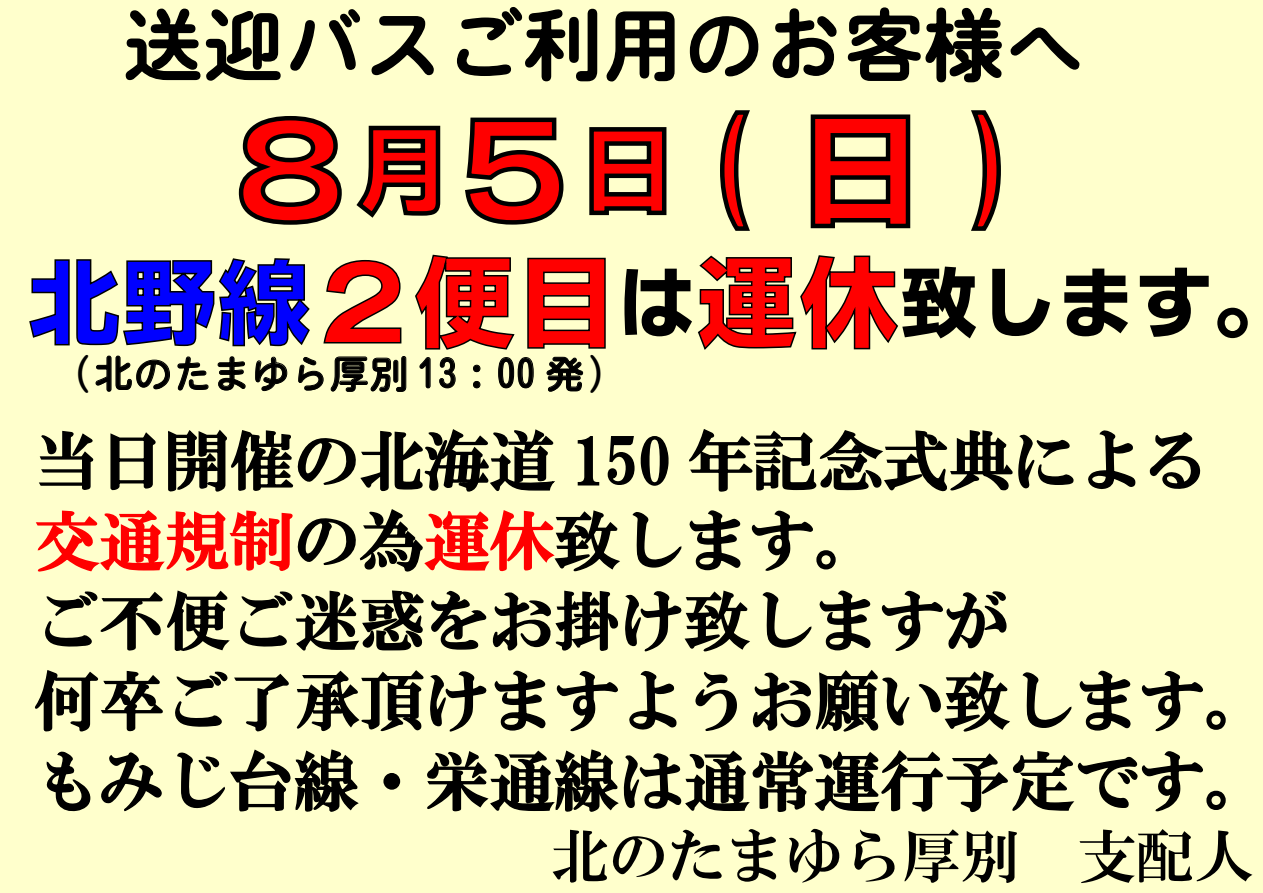
<style>
.page{position:relative;width:1263px;height:893px;background:#ffc}
.page>*{position:absolute;margin:0;border:0;box-sizing:border-box;transform-origin:0 0}
.t1{font:127.5px "EPSONGOTHIC W6";color:#f00}
.t2{font:80.1px "EPSON FUTO MARUGO";color:#000}
.t3{font:78.45px "EPSONGOTHIC W6";color:#000}
.t4{font:64.95px/80.1px "HGS Mincho E";color:#000}
.t5{font:58.5px "HGS Mincho E";color:#000}
.t6{font:39.15px "EPSON FUTO MARUGO";color:#000}
.s1{font-size:97.5px}
.s2{font-size:94.95px;color:#00f}
.s3{font-size:102px;color:#f00}
.s4{color:#f00}
</style>
<div class="page">
<svg style="left:125px;top:8px;width:156px;height:73px"></svg>
<svg style="left:290px;top:9px;width:70px;height:62px"></svg>
<svg style="left:371px;top:16px;width:63px;height:60px"></svg>
<svg style="left:457px;top:7px;width:141px;height:75px"></svg>
<svg style="left:606px;top:11px;width:69px;height:71px"></svg>
<svg style="left:689px;top:16px;width:70px;height:61px"></svg>
<svg style="left:772px;top:8px;width:65px;height:71px"></svg>
<svg style="left:847px;top:7px;width:155px;height:76px"></svg>
<svg style="left:1010px;top:27px;width:70px;height:43px"></svg>
<svg style="left:238px;top:116px;width:104px;height:109px"></svg>
<svg style="left:356px;top:125px;width:85px;height:93px"></svg>
<svg style="left:465px;top:117px;width:99px;height:108px"></svg>
<svg style="left:589px;top:127px;width:78px;height:89px"></svg>
<svg style="left:720px;top:110px;width:30px;height:121px"></svg>
<svg style="left:810px;top:114px;width:101px;height:115px"></svg>
<svg style="left:971px;top:110px;width:30px;height:121px"></svg>
<svg style="left:29px;top:258px;width:281px;height:89px"></svg>
<svg style="left:323px;top:260px;width:79px;height:84px"></svg>
<svg style="left:415px;top:254px;width:100px;height:96px"></svg>
<svg style="left:527px;top:257px;width:79px;height:92px"></svg>
<svg style="left:697px;top:255px;width:201px;height:95px"></svg>
<svg style="left:39px;top:430px;width:55px;height:60px"></svg>
<svg style="left:110px;top:432px;width:45px;height:57px"></svg>
<svg style="left:168px;top:429px;width:387px;height:63px"></svg>
<svg style="left:577px;top:436px;width:23px;height:50px"></svg>
<svg style="left:607px;top:436px;width:62px;height:50px"></svg>
<svg style="left:689px;top:429px;width:384px;height:63px"></svg>
<svg style="left:1088px;top:430px;width:47px;height:60px"></svg>
<svg style="left:1149px;top:433px;width:52px;height:56px"></svg>
<svg style="left:35px;top:509px;width:585px;height:63px"></svg>
<svg style="left:632px;top:512px;width:50px;height:56px"></svg>
<svg style="left:689px;top:510px;width:52px;height:61px"></svg>
<svg style="left:752px;top:510px;width:84px;height:61px"></svg>
<svg style="left:45px;top:590px;width:185px;height:61px"></svg>
<svg style="left:240px;top:590px;width:183px;height:61px"></svg>
<svg style="left:431px;top:590px;width:56px;height:60px"></svg>
<svg style="left:493px;top:590px;width:257px;height:62px"></svg>
<svg style="left:762px;top:592px;width:50px;height:56px"></svg>
<svg style="left:819px;top:590px;width:52px;height:61px"></svg>
<svg style="left:882px;top:590px;width:125px;height:61px"></svg>
<svg style="left:34px;top:670px;width:129px;height:61px"></svg>
<svg style="left:175px;top:671px;width:114px;height:61px"></svg>
<svg style="left:296px;top:670px;width:127px;height:62px"></svg>
<svg style="left:430px;top:671px;width:56px;height:61px"></svg>
<svg style="left:494px;top:670px;width:52px;height:61px"></svg>
<svg style="left:557px;top:671px;width:61px;height:61px"></svg>
<svg style="left:629px;top:670px;width:47px;height:60px"></svg>
<svg style="left:696px;top:672px;width:40px;height:59px"></svg>
<svg style="left:753px;top:669px;width:257px;height:63px"></svg>
<svg style="left:1022px;top:672px;width:50px;height:56px"></svg>
<svg style="left:1079px;top:670px;width:52px;height:61px"></svg>
<svg style="left:1142px;top:671px;width:84px;height:61px"></svg>
<svg style="left:46px;top:751px;width:45px;height:60px"></svg>
<svg style="left:101px;top:753px;width:61px;height:59px"></svg>
<svg style="left:177px;top:749px;width:182px;height:63px"></svg>
<svg style="left:383px;top:773px;width:18px;height:17px"></svg>
<svg style="left:427px;top:749px;width:799px;height:64px"></svg>
<svg style="left:95px;top:355px;width:75px;height:37px"></svg>
<svg style="left:177px;top:356px;width:32px;height:35px"></svg>
<svg style="left:217px;top:356px;width:29px;height:35px"></svg>
<svg style="left:255px;top:356px;width:32px;height:35px"></svg>
<svg style="left:298px;top:357px;width:26px;height:34px"></svg>
<svg style="left:330px;top:356px;width:77px;height:36px"></svg>
<svg style="left:419px;top:357px;width:12px;height:32px"></svg>
<svg style="left:439px;top:357px;width:17px;height:32px"></svg>
<svg style="left:473px;top:364px;width:8px;height:25px"></svg>
<svg style="left:498px;top:357px;width:36px;height:32px"></svg>
<svg style="left:546px;top:357px;width:37px;height:35px"></svg>
<p class="t2" style="left:123px;top:5px;width:963px">送迎バスご利用のお客様へ</p>
<h1 class="t1" style="left:227px;top:106px;width:795px">８<span class="s1">月</span>５<span class="s1">日</span> (日)</h1>
<p class="t3" style="left:27px;top:263px;width:1266px"><span class="s2">北野線</span><span class="s3">２便目</span>は<span class="s3">運休</span>致します。</p>
<p class="t6" style="left:55px;top:354px;width:570px">（北のたまゆら厚別 13：00 発）</p>
<p class="t4" style="left:34px;top:420px;width:1236px">当日開催の北海道 150 年記念式典による<span class="s4">交通規制</span>の為<span class="s4">運休</span>致します。<br>ご不便ご迷惑をお掛け致しますが<br>何卒ご了承頂けますようお願い致します。もみじ台線・栄通線は通常運行予定です。</p>
<p class="t5" style="left:551px;top:826px;width:704px">北のたまゆら厚別　支配人</p>
</div>
